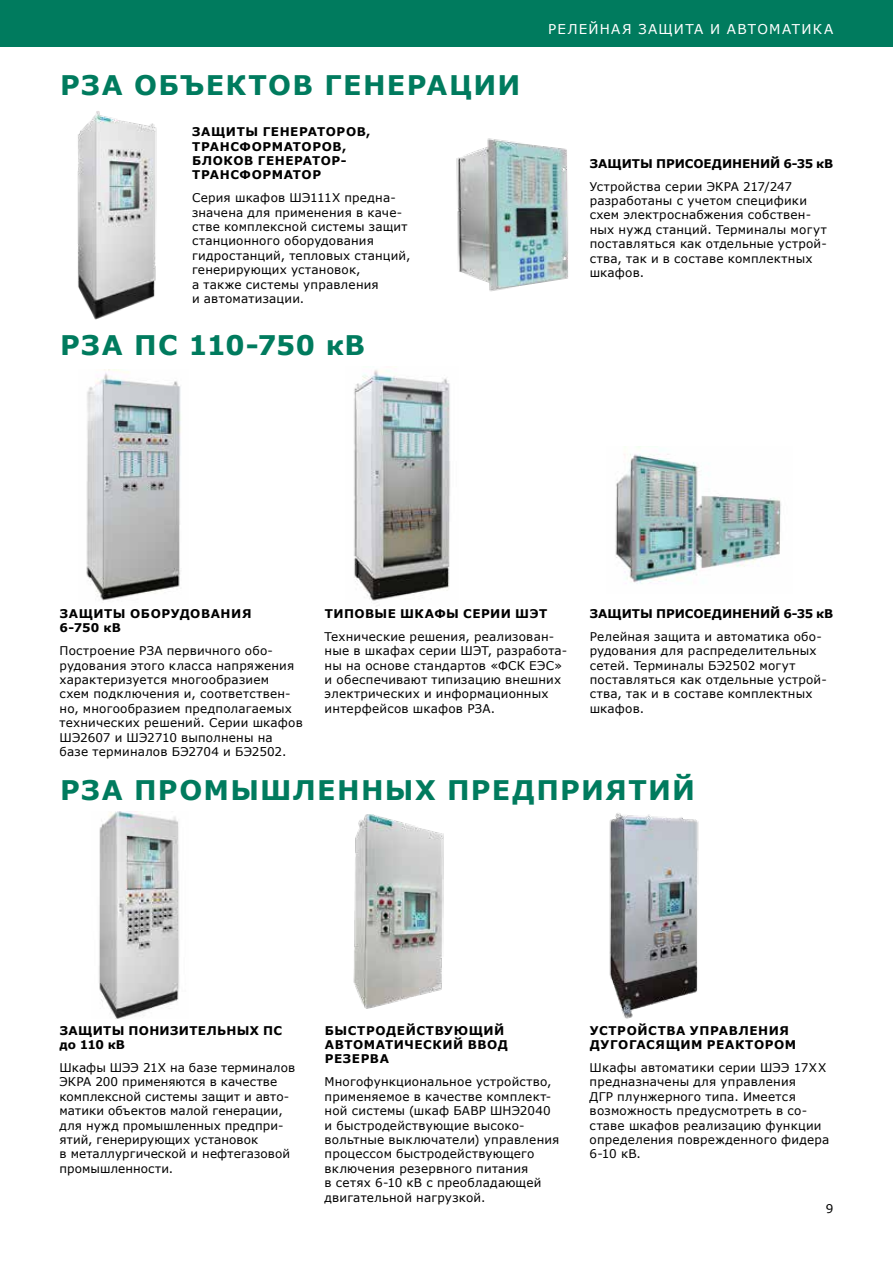
<style>
.page{position:relative;width:893px;height:1263px;background:#fff}
.page>*{position:absolute;margin:0;border:0;box-sizing:border-box;transform-origin:0 0}
.t1{font:700 27px "Verdana";letter-spacing:.05em;color:#007b5e}
.t2{font:700 27px "Verdana";letter-spacing:.02em;color:#007b5e}
.t3{font:13.5px "Verdana";letter-spacing:.095em;color:#fff}
.t4{font:12px/14.4px "Verdana";letter-spacing:.015em;color:#000}
.t5{font:700 12px/14.4px "Verdana";letter-spacing:.045em;color:#000}
.t6{font:700 12px "Verdana";letter-spacing:-.005em;color:#000}
.t7{font:700 12px/14.4px "Verdana";letter-spacing:.025em;color:#000}
</style>
<div class="page">
<img style="left:354px;top:370px;width:96px;height:236px">
<div style="left:0;top:0;width:893px;height:47px;background:#007b5e"></div>
<img style="left:77px;top:111px;width:80px;height:209px">
<img style="left:456px;top:138px;width:112px;height:154px">
<img style="left:86px;top:370px;width:95px;height:231px">
<img style="left:615px;top:447px;width:166px;height:137px">
<img style="left:99px;top:811px;width:80px;height:208px">
<img style="left:609px;top:813px;width:90px;height:206px">
<img style="left:353px;top:815px;width:91px;height:194px">
<h1 class="t1" style="left:60px;top:66px;width:462px">РЗА ОБЪЕКТОВ ГЕНЕРАЦИИ</h1>
<p class="t5" style="left:192px;top:124px;width:180px">ЗАЩИТЫ ГЕНЕРАТОРОВ,<br>ТРАНСФОРМАТОРОВ,<br>БЛОКОВ ГЕНЕРАТОР-<br>ТРАНСФОРМАТОР</p>
<p class="t4" style="left:192px;top:191px;width:220px">Серия шкафов ШЭ111Х предна&shy;значена для применения в каче&shy;стве комплексной системы защит станционного оборудования гидростанций, тепловых станций, генерирующих установок,<br>а также системы управления<br>и автоматизации.</p>
<h1 class="t2" style="left:60px;top:326px;width:307px">РЗА ПС 110-750 кВ</h1>
<p class="t3" style="left:548px;top:20px;width:287px">РЕЛЕЙНАЯ ЗАЩИТА И АВТОМАТИКА</p>
<p class="t6" style="left:590px;top:155px;width:245px">ЗАЩИТЫ ПРИСОЕДИНЕНИЙ 6-35 кВ</p>
<p class="t4" style="left:590px;top:179px;width:239px">Устройства серии ЭКРА 217/247 разработаны с учетом специфики схем электроснабжения собствен&shy;ных нужд станций. Терминалы могут поставляться как отдельные устрой&shy;ства, так и в составе комплектных шкафов.</p>
<p class="t5" style="left:60px;top:606px;width:193px">ЗАЩИТЫ ОБОРУДОВАНИЯ<br>6-750 кВ</p>
<p class="t4" style="left:60px;top:643px;width:245px">Построение РЗА первичного обо&shy;рудования этого класса напряжения характеризуется многообразием<br>схем подключения и, соответствен&shy;но, многообразием предполагаемых технических решений. Серии шкафов ШЭ2607 и ШЭ2710 выполнены на базе терминалов БЭ2704 и БЭ2502.</p>
<p class="t5" style="left:325px;top:606px;width:224px">ТИПОВЫЕ ШКАФЫ СЕРИИ ШЭТ</p>
<p class="t4" style="left:325px;top:629px;width:244px">Технические решения, реализован&shy;ные в шкафах серии ШЭТ, разработа&shy;ны на основе стандартов «ФСК ЕЭС» и обеспечивают типизацию внешних электрических и информационных интерфейсов шкафов РЗА.</p>
<p class="t6" style="left:590px;top:605px;width:245px">ЗАЩИТЫ ПРИСОЕДИНЕНИЙ 6-35 кВ</p>
<p class="t4" style="left:590px;top:629px;width:239px">Релейная защита и автоматика обо&shy;рудования для распределительных сетей. Терминалы БЭ2502 могут поставляться как отдельные устрой&shy;ства, так и в составе комплектных шкафов.</p>
<h1 class="t1" style="left:60px;top:771px;width:637px">РЗА ПРОМЫШЛЕННЫХ ПРЕДПРИЯТИЙ</h1>
<p class="t7" style="left:60px;top:1023px;width:224px">ЗАЩИТЫ ПОНИЗИТЕЛЬНЫХ ПС до 110 кВ</p>
<p class="t4" style="left:60px;top:1060px;width:237px">Шкафы ШЭЭ 21Х на базе терминалов<br>ЭКРА 200 применяются в качестве комплексной системы защит и авто&shy;матики объектов малой генерации, для нужд промышленных предпри&shy;ятий, генерирующих установок<br>в металлургической и нефтегазовой промышленности.</p>
<p class="t5" style="left:325px;top:1023px;width:185px">БЫСТРОДЕЙСТВУЮЩИЙ<br>АВТОМАТИЧЕСКИЙ ВВОД<br>РЕЗЕРВА</p>
<p class="t4" style="left:325px;top:1075px;width:236px">Многофункциональное устройство, применяемое в качестве комплект&shy;ной системы (шкаф БАВР ШНЭ2040 и быстродействующие высоко&shy;вольтные выключатели) управления процессом быстродействующего включения резервного питания<br>в сетях 6-10 кВ с преобладающей двигательной нагрузкой.</p>
<p class="t5" style="left:590px;top:1023px;width:208px">УСТРОЙСТВА УПРАВЛЕНИЯ<br>ДУГОГАСЯЩИМ РЕАКТОРОМ</p>
<p class="t4" style="left:590px;top:1060px;width:241px">Шкафы автоматики серии ШЭЭ 17ХХ предназначены для управления<br>ДГР плунжерного типа. Имеется возможность предусмотреть в со&shy;ставе шкафов реализацию функции определения поврежденного фидера<br>6-10 кВ.</p>
<p class="t4" style="left:826px;top:1201px;width:9px">9</p>
</div>
